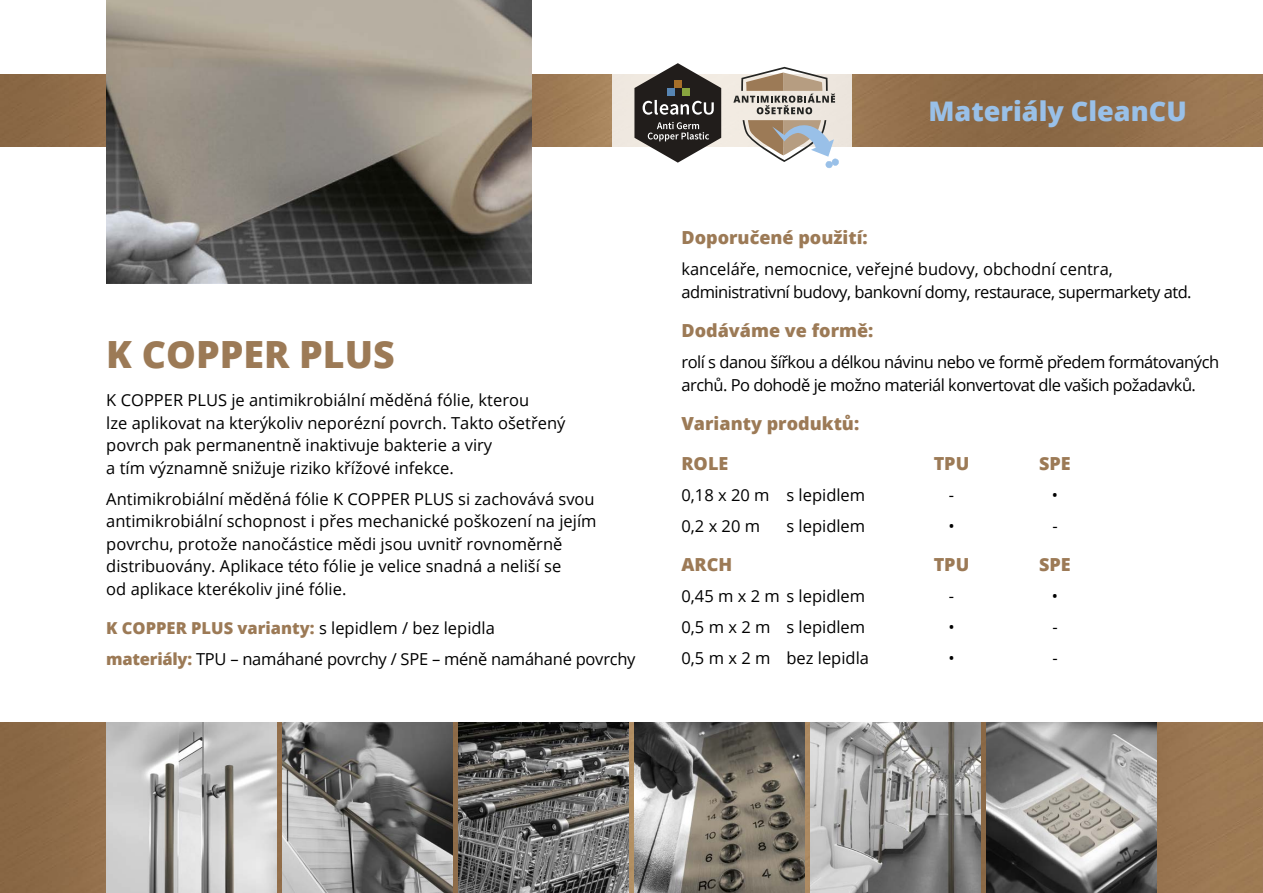
<style>
.page{position:relative;width:1263px;height:893px;background:#fff}
.page>*{position:absolute;margin:0;border:0;box-sizing:border-box;transform-origin:0 0}
.nadpis_produktu{font:800 37.5px "Open Sans";color:#9c7a56}
.nadpis1{font:800 27px "Open Sans";color:#99c0e8}
.produkt_podnadpis{font:800 18px "Open Sans";color:#9c7a56}
.text{font:16.5px/22.5px "Open Sans";color:#000}
.text-2{font:16.5px/22.5px "Open Sans";letter-spacing:-.03em;color:#000}
.text-3{font:800 16.5px "Open Sans";color:#9c7a56}
.s1{font-weight:400;color:#000}
.s2{font-weight:800;color:#9c7a56}
</style>
<div class="page">
<img style="left:0;top:74px;width:1263px;height:73px">
<img style="left:0;top:723px;width:1263px;height:170px">
<img style="left:106px;top:723px;width:170px;height:170px">
<img style="left:810px;top:723px;width:171px;height:170px">
<img style="left:282px;top:723px;width:170px;height:170px">
<img style="left:634px;top:723px;width:170px;height:170px">
<img style="left:458px;top:723px;width:170px;height:170px">
<img style="left:986px;top:723px;width:171px;height:170px">
<img style="left:106px;top:0;width:425px;height:284px">
<svg style="left:612px;top:66px;width:240px;height:103px;fill:#f2ebe2"></svg>
<svg style="left:733px;top:67px;width:106px;height:101px"></svg>
<svg style="left:634px;top:63px;width:87px;height:100px"></svg>
<p class="nadpis_produktu" style="left:106px;top:326px;width:290px">K COPPER PLUS</p>
<p class="text" style="left:106px;top:389px;width:461px">K COPPER PLUS je antimikrobiální měděná fólie, kterou<br>lze aplikovat na kterýkoliv neporézní povrch. Takto ošetřený povrch pak permanentně inaktivuje bakterie a viry<br>a tím významně snižuje riziko křížové infekce.</p>
<p class="text" style="left:106px;top:487px;width:492px">Antimikrobiální měděná fólie K COPPER PLUS si zachovává svou antimikrobiální schopnost i přes mechanické poškození na jejím povrchu, protože nanočástice mědi jsou uvnitř rovnoměrně distribuovány. Aplikace této fólie je velice snadná a neliší se<br>od aplikace kterékoliv jiné fólie.</p>
<p class="text-3" style="left:106px;top:616px;width:390px">K COPPER PLUS varianty: <span class="s1">s lepidlem / bez lepidla</span></p>
<p class="text" style="left:106px;top:648px;width:531px"><span class="s2">materiály:</span> TPU – namáhané povrchy / SPE – méně namáhané povrchy</p>
<p class="nadpis1" style="left:928px;top:91px;width:260px">Materiály CleanCU</p>
<p class="produkt_podnadpis" style="left:681px;top:224px;width:188px">Doporučené použití:</p>
<p class="text-2" style="left:681px;top:258px;width:512px">kanceláře, nemocnice, veřejné budovy, obchodní centra, administrativní budovy, bankovní domy, restaurace, supermarkety atd.</p>
<p class="produkt_podnadpis" style="left:681px;top:317px;width:193px">Dodáváme ve formě:</p>
<p class="text-2" style="left:681px;top:351px;width:539px">rolí s danou šířkou a délkou návinu nebo ve formě předem formátovaných archů. Po dohodě je možno materiál konvertovat dle vašich požadavků.</p>
<p class="produkt_podnadpis" style="left:681px;top:410px;width:179px">Varianty produktů:</p>
<p class="produkt_podnadpis" style="left:681px;top:450px;width:48px">ROLE</p>
<p class="produkt_podnadpis" style="left:934px;top:450px;width:37px">TPU</p>
<p class="produkt_podnadpis" style="left:1039px;top:450px;width:33px">SPE</p>
<p class="text" style="left:681px;top:483px;width:185px">0,18 x 20 m s lepidlem</p>
<p class="text" style="left:949px;top:483px;width:7px">-</p>
<p class="text" style="left:1052px;top:483px;width:8px">•</p>
<p class="text" style="left:681px;top:514px;width:80px">0,2 x 20 m</p>
<p class="text" style="left:786px;top:514px;width:80px">s lepidlem</p>
<p class="text" style="left:948px;top:514px;width:8px">•</p>
<p class="text" style="left:1052px;top:514px;width:7px">-</p>
<p class="produkt_podnadpis" style="left:681px;top:551px;width:52px">ARCH</p>
<p class="produkt_podnadpis" style="left:934px;top:551px;width:37px">TPU</p>
<p class="produkt_podnadpis" style="left:1039px;top:551px;width:33px">SPE</p>
<p class="text" style="left:681px;top:585px;width:185px">0,45 m x 2 m s lepidlem</p>
<p class="text" style="left:949px;top:585px;width:7px">-</p>
<p class="text" style="left:1052px;top:585px;width:8px">•</p>
<p class="text" style="left:681px;top:616px;width:185px">0,5 m x 2 m s lepidlem</p>
<p class="text" style="left:948px;top:616px;width:8px">•</p>
<p class="text" style="left:1052px;top:616px;width:7px">-</p>
<p class="text" style="left:681px;top:647px;width:189px">0,5 m x 2 m bez lepidla</p>
<p class="text" style="left:948px;top:647px;width:8px">•</p>
<p class="text" style="left:1052px;top:647px;width:7px">-</p>
</div>
